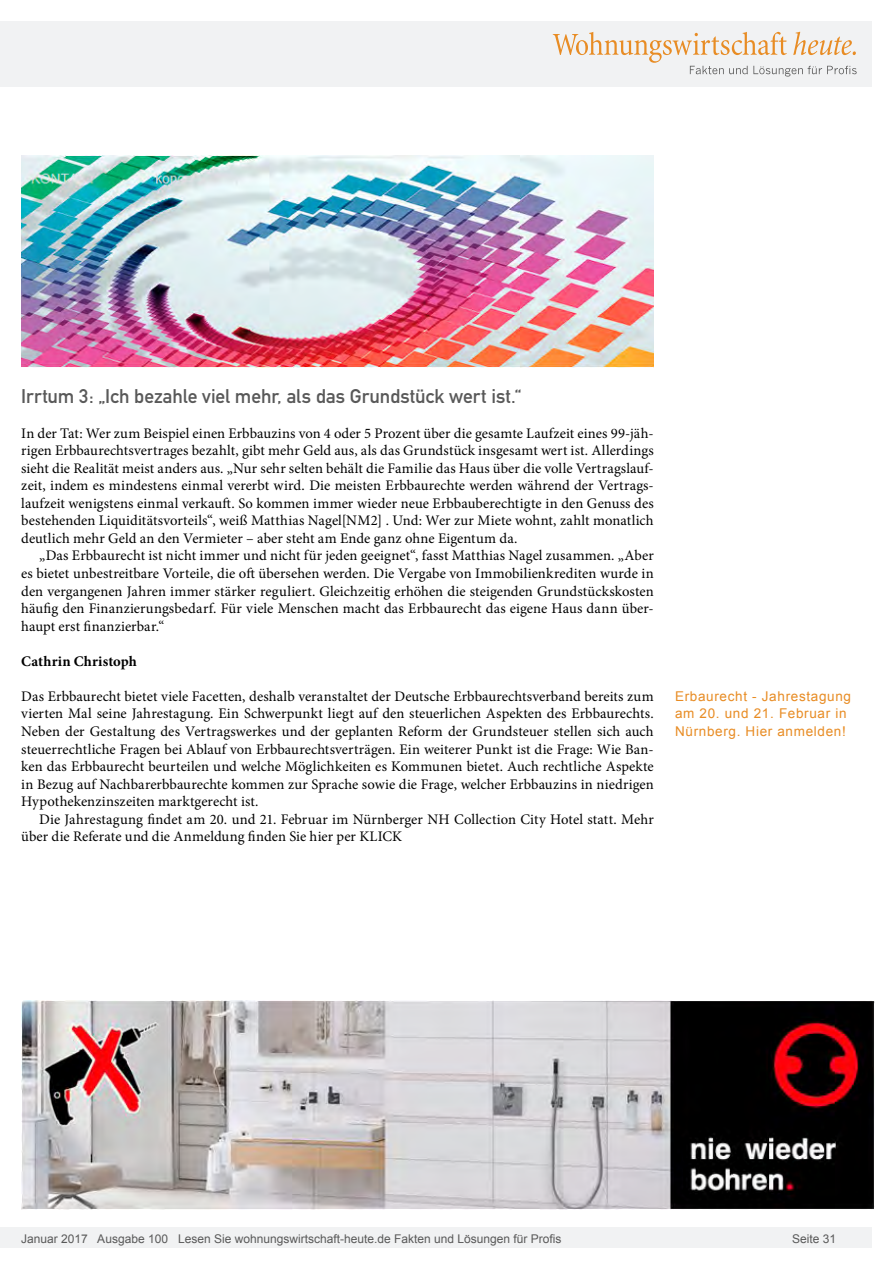
<style>
.page{position:relative;width:893px;height:1263px;background:#fff}
.page>*{position:absolute;margin:0;border:0;box-sizing:border-box;transform-origin:0 0}
.Überschrift_Grau{font:19.5px "DIN Mittelschrift";color:#595959}
.Fließtext_erste_Zeil{font:14.7px/17.5px "Minion Pro";letter-spacing:.005em;color:#000;text-align:justify}
.Fliesstext{font:14.7px/17.5px "Minion Pro";letter-spacing:.005em;color:#000;text-align:justify}
.AUTOR{font:700 14.7px "Minion Pro";letter-spacing:.01em;color:#000}
.Info{font:13.5px/17.5px "Arial";letter-spacing:.05em;color:#e88c24}
.t1{font:12px "Arial";color:#595959}
</style>
<div class="page">
<div style="left:0;top:1227px;width:872px;height:20px;background:#f1f2f3"></div>
<div style="left:0;top:21px;width:872px;height:66px;background:#f1f2f3"></div>
<svg style="left:553px;top:32px;width:304px;height:45px"></svg>
<img style="left:21px;top:156px;width:633px;height:212px">
<img style="left:21px;top:1000px;width:854px;height:210px">
<p class="Überschrift_Grau" style="left:21px;top:384px;width:502px">Irrtum 3: „Ich bezahle viel mehr, als das Grundstück wert ist.“</p>
<p class="Fließtext_erste_Zeil" style="left:21px;top:424px;width:634px">In der Tat: Wer zum Beispiel einen Erbbauzins von 4 oder 5 Prozent über die gesamte Laufzeit eines 99-jäh&shy;rigen Erbbaurechtsvertrages bezahlt, gibt mehr Geld aus, als das Grundstück insgesamt wert ist. Allerdings sieht die Realität meist anders aus. „Nur sehr selten behält die Familie das Haus über die volle Vertragslauf&shy;zeit, indem es mindestens einmal vererbt wird. Die meisten Erbbaurechte werden während der Vertrags&shy;laufzeit wenigstens einmal verkauft. So kommen immer wieder neue Erbbauberechtigte in den Genuss des bestehenden Liquiditätsvorteils“, weiß Matthias Nagel[NM2] . Und: Wer zur Miete wohnt, zahlt monatlich deutlich mehr Geld an den Vermieter – aber steht am Ende ganz ohne Eigentum da.</p>
<p class="Fliesstext" style="left:21px;top:547px;width:634px;text-indent:18px">„Das Erbbaurecht ist nicht immer und nicht für jeden geeignet“, fasst Matthias Nagel zusammen. „Aber es bietet unbestreitbare Vorteile, die oft übersehen werden. Die Vergabe von Immobilienkrediten wurde in den vergangenen Jahren immer stärker reguliert. Gleichzeitig erhöhen die steigenden Grundstückskosten häufig den Finanzierungsbedarf. Für viele Menschen macht das Erbbaurecht das eigene Haus dann über&shy;haupt erst finanzierbar.“</p>
<p class="AUTOR" style="left:21px;top:651px;width:117px">Cathrin Christoph</p>
<p class="Fließtext_erste_Zeil" style="left:21px;top:687px;width:634px">Das Erbbaurecht bietet viele Facetten, deshalb veranstaltet der Deutsche Erbbaurechtsverband bereits zum vierten Mal seine Jahrestagung. Ein Schwerpunkt liegt auf den steuerlichen Aspekten des Erbbaurechts.<br>Neben der Gestaltung des Vertragswerkes und der geplanten Reform der Grundsteuer stellen sich auch steuerrechtliche Fragen bei Ablauf von Erbbaurechtsverträgen. Ein weiterer Punkt ist die Frage: Wie Ban&shy;ken das Erbbaurecht beurteilen und welche Möglichkeiten es Kommunen bietet. Auch rechtliche Aspekte in Bezug auf Nachbarerbbaurechte kommen zur Sprache sowie die Frage, welcher Erbbauzins in niedrigen Hypothekenzinszeiten marktgerecht ist.</p>
<p class="Fliesstext" style="left:21px;top:810px;width:634px;text-indent:18px">Die Jahrestagung findet am 20. und 21. Februar im Nürnberger NH Collection City Hotel statt. Mehr über die Referate und die Anmeldung finden Sie hier per KLICK</p>
<p class="Info" style="left:675px;top:687px;width:178px">Erbaurecht - Jahrestagung am 20. und 21. Februar in<br>Nürnberg. Hier anmelden!</p>
<p class="t1" style="left:21px;top:1230px;width:542px">Januar 2017 Ausgabe 100 Lesen Sie wohnungswirtschaft-heute.de Fakten und Lösungen für Profis</p>
<p class="t1" style="left:792px;top:1231px;width:46px">Seite 31</p>
</div>
